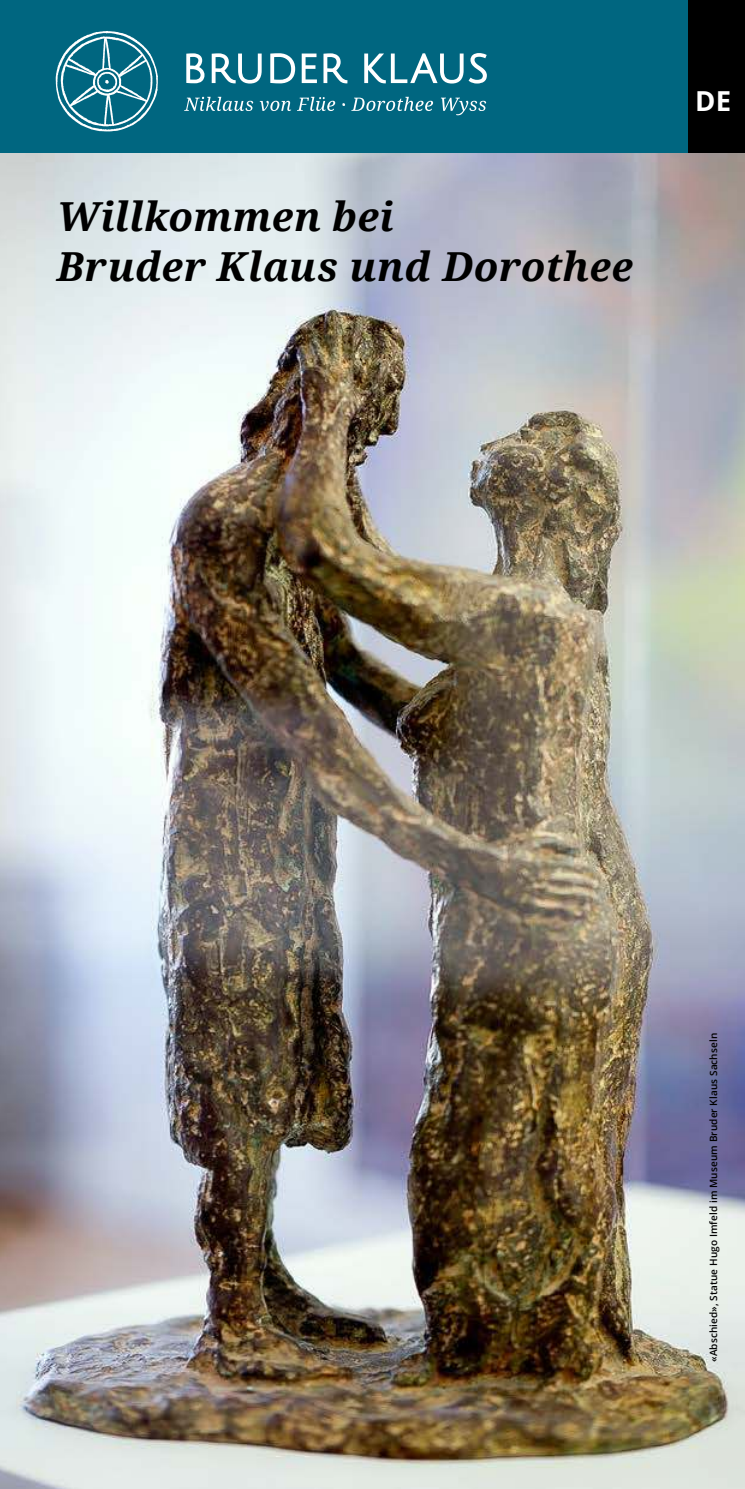
<style>
.page{position:relative;width:745px;height:1489px;background:#fff}
.page>*{position:absolute;margin:0;border:0;box-sizing:border-box;transform-origin:0 0}
.t1{font:italic 700 40px/50px "Noto Serif";letter-spacing:.015em;color:#000}
.t2{font:700 27.5px "Open Sans";color:#fff}
.t3{font:600 10px "Open Sans";letter-spacing:.01em;color:#000}
</style>
<div class="page">
<img style="left:0;top:152px;width:744px;height:1336px">
<div style="left:0;top:0;width:744px;height:152px;background:#006680"></div>
<svg style="left:186px;top:53px;width:300px;height:30px"></svg>
<svg style="left:56px;top:31px;width:102px;height:100px"></svg>
<svg style="left:184px;top:97px;width:302px;height:18px"></svg>
<div style="left:687px;top:0;width:57px;height:152px;background:#000"></div>
<h1 class="t1" style="left:57px;top:195px;width:577px">Willkommen bei<br>Bruder Klaus und Dorothee</h1>
<h2 class="t2" style="left:694px;top:90px;width:37px">DE</h2>
<p class="t3" style="left:709px;top:1361px;width:330px;rotate:-90deg">«Abschied», Statue Hugo Imfeld im Museum Bruder Klaus Sachseln</p>
</div>
